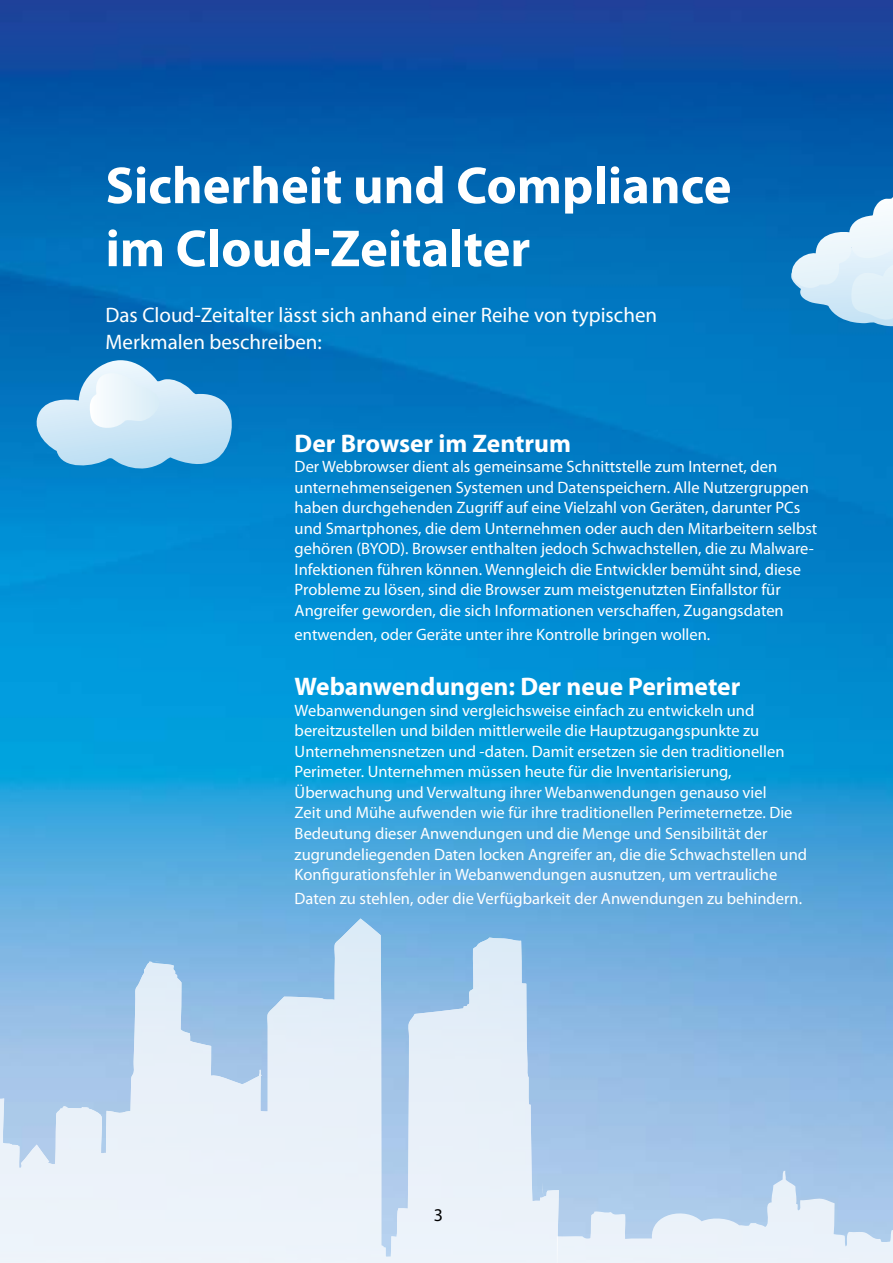
<style>
.page{position:relative;width:893px;height:1263px;background:#fff}
.page>*{position:absolute;margin:0;border:0;box-sizing:border-box;transform-origin:0 0}
.t1{font:700 52.5px/63px "Myriad Pro";color:#fff}
.t2{font:700 25.5px "Myriad Pro";color:#fff}
.t3{font:21px/27px "Myriad Pro";color:#fff}
.t4{font:18px "Myriad Pro";color:#000}
.t5{font:16.5px/20.5px "Myriad Pro";color:#fff}
</style>
<div class="page">
<img style="left:0;top:0;width:893px;height:938px">
<svg style="left:30px;top:360px;width:205px;height:111px;background:#89c0e3"></svg>
<svg style="left:787px;top:197px;width:106px;height:129px;background:#8abddf"></svg>
<svg style="left:559px;top:938px;width:334px;height:325px;background:#9dc2e6"></svg>
<svg style="left:0;top:918px;width:559px;height:345px;background:#c6dcf1"></svg>
<svg style="left:542px;top:1181px;width:1px;height:16px"></svg>
<h1 class="t1" style="left:106px;top:152px;width:627px">Sicherheit und Compliance im Cloud-Zeitalter</h1>
<p class="t3" style="left:106px;top:301px;width:553px">Das Cloud-Zeitalter lässt sich anhand einer Reihe von typischen<br>Merkmalen beschreiben:</p>
<h2 class="t2" style="left:295px;top:426px;width:278px">Der Browser im Zentrum</h2>
<p class="t5" style="left:295px;top:456px;width:524px">Der Webbrowser dient als gemeinsame Schnittstelle zum Internet, den unternehmenseigenen Systemen und Datenspeichern. Alle Nutzergruppen haben durchgehenden Zugriff auf eine Vielzahl von Geräten, darunter PCs und Smartphones, die dem Unternehmen oder auch den Mitarbeitern selbst gehören (BYOD). Browser enthalten jedoch Schwachstellen, die zu Malware-Infektionen führen können. Wenngleich die Entwickler bemüht sind, diese Probleme zu lösen, sind die Browser zum meistgenutzten Einfallstor für Angreifer geworden, die sich Informationen verschaffen, Zugangsdaten</p>
<p class="t5" style="left:295px;top:623px;width:417px">entwenden, oder Geräte unter ihre Kontrolle bringen wollen.</p>
<h2 class="t2" style="left:295px;top:670px;width:447px">Webanwendungen: Der neue Perimeter</h2>
<p class="t5" style="left:295px;top:700px;width:514px">Webanwendungen sind vergleichsweise einfach zu entwickeln und bereitzustellen und bilden mittlerweile die Hauptzugangspunkte zu Unternehmensnetzen und -daten. Damit ersetzen sie den traditionellen Perimeter. Unternehmen müssen heute für die Inventarisierung, Überwachung und Verwaltung ihrer Webanwendungen genauso viel<br>Zeit und Mühe aufwenden wie für ihre traditionellen Perimeternetze. Die Bedeutung dieser Anwendungen und die Menge und Sensibilität der zugrundeliegenden Daten locken Angreifer an, die die Schwachstellen und Konfigurationsfehler in Webanwendungen ausnutzen, um vertrauliche</p>
<p class="t5" style="left:295px;top:887px;width:509px">Daten zu stehlen, oder die Verfügbarkeit der Anwendungen zu behindern.</p>
<p class="t4" style="left:434px;top:1204px;width:11px">3</p>
</div>
